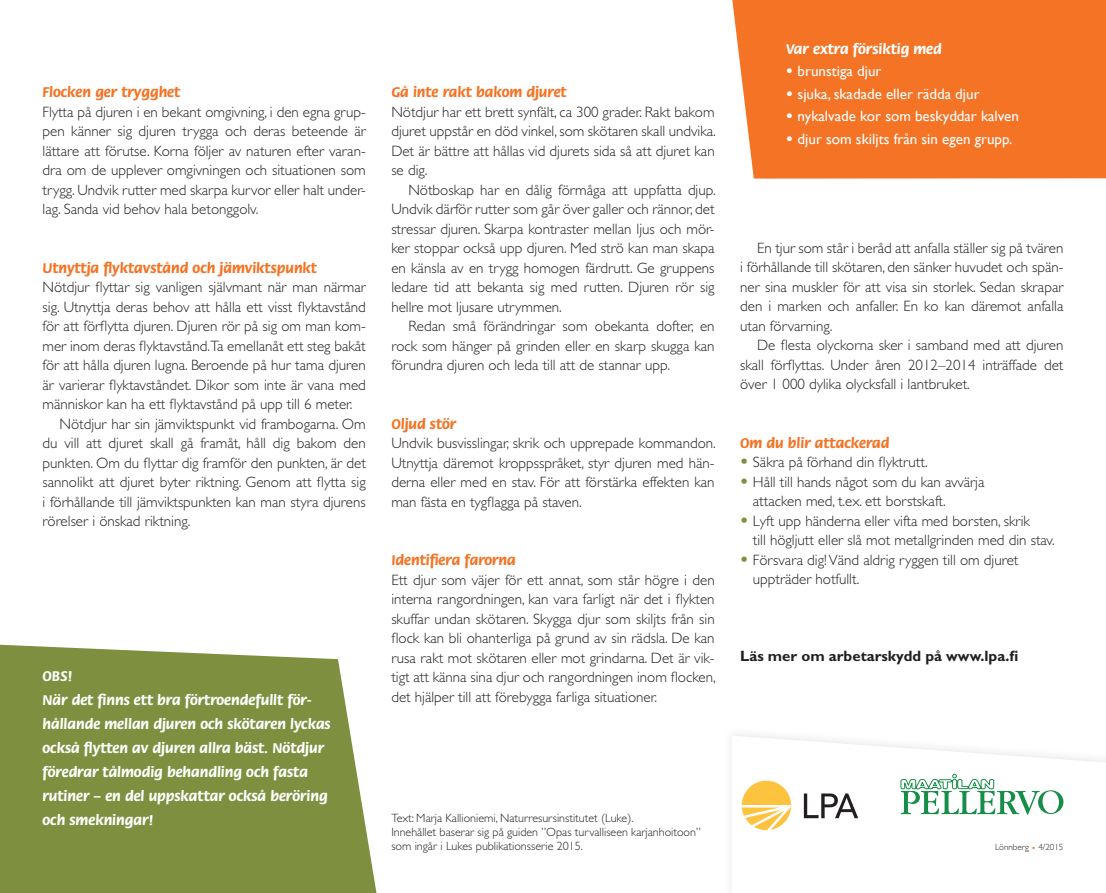
<style>
.page{position:relative;width:1106px;height:893px;background:#fff}
.page>*{position:absolute;margin:0;border:0;box-sizing:border-box;transform-origin:0 0}
.LEIPÄ{font:300 15px/19.5px "Gill Sans";color:#231f20;text-align:justify}
.LEIPÄ_2{font:300 15px/19.5px "Gill Sans";color:#231f20;text-align:justify}
.LEIPÄ-2{font:700 15px/24px "Flora";color:#fff}
.VÄLIOTSIKKO{font:700 15px "Flora";color:#f47325}
.LEIPÄ-3{font:15px "Gill Sans";color:#fff}
.LEIPÄ-4{font:700 15px "Gill Sans";color:#231f20}
.VÄLIOTSIKKO-2{font:700 15px "Flora";color:#fff}
.LEIPÄ-5{font:300 12px/14.2px "Gill Sans";color:#231f20}
.LEIPÄ-6{font:300 9px "Gill Sans";color:#231f20}
.s1{font-weight:800}
.s2{font-weight:800;font-size:16.5px;color:#7e903f}
.s3{color:#f47325}
</style>
<div class="page">
<svg style="left:0;top:645px;width:376px;height:248px;background:#88984e"></svg>
<div style="left:732px;top:0;width:374px;height:179px;background:#f47325"></div>
<svg style="left:746px;top:736px;width:360px;height:95px"></svg>
<svg style="left:804px;top:793px;width:54px;height:25px"></svg>
<div style="left:741px;top:781px;width:50px;height:49px;background:#fec33e;border-radius:50%"></div>
<svg style="left:741px;top:805px;width:50px;height:25px"></svg>
<div style="left:899px;top:773px;width:164px;height:42px;background:#fff"></div>
<svg style="left:900px;top:774px;width:163px;height:41px"></svg>
<p class="VÄLIOTSIKKO" style="left:43px;top:84px;width:139px">Flocken ger trygghet</p>
<p class="LEIPÄ" style="left:43px;top:102px;width:325px">Flytta på djuren i en bekant omgivning, i den egna grup&shy;pen känner sig djuren trygga och deras beteende är lättare att förutse. Korna följer av naturen efter varan&shy;dra om de upplever omgivningen och situationen som trygg. Undvik rutter med skarpa kurvor eller halt under&shy;lag. Sanda vid behov hala betonggolv.</p>
<p class="VÄLIOTSIKKO" style="left:43px;top:260px;width:276px">Utnyttja flyktavstånd och jämviktspunkt</p>
<p class="LEIPÄ" style="left:43px;top:278px;width:325px">Nötdjur flyttar sig vanligen självmant när man närmar sig. Utnyttja deras behov att hålla ett visst flyktavstånd för att förflytta djuren. Djuren rör på sig om man kom&shy;mer inom deras flyktavstånd.Ta emellanåt ett steg bakåt för att hålla djuren lugna. Beroende på hur tama djuren är varierar flyktavståndet. Dikor som inte är vana med människor kan ha ett flyktavstånd på upp till 6 meter.</p>
<p class="LEIPÄ_2" style="left:43px;top:414px;width:325px;text-indent:17px">Nötdjur har sin jämviktspunkt vid frambogarna. Om du vill att djuret skall gå framåt, håll dig bakom den punkten. Om du flyttar dig framför den punkten, är det sannolikt att djuret byter riktning. Genom att flytta sig i förhållande till jämviktspunkten kan man styra djurens rörelser i önskad riktning.</p>
<p class="LEIPÄ-2" style="left:43px;top:665px;width:32px">OBS!</p>
<p class="LEIPÄ-2" style="left:43px;top:689px;width:290px">När det finns ett bra förtroendefullt för&shy;hållande mellan djuren och skötaren lyckas också flytten av djuren allra bäst. Nötdjur föredrar tålmodig behandling och fasta rutiner – en del uppskattar också beröring och smekningar!</p>
<p class="VÄLIOTSIKKO" style="left:391px;top:84px;width:177px">Gå inte rakt bakom djuret</p>
<p class="LEIPÄ" style="left:391px;top:102px;width:326px">Nötdjur har ett brett synfält, ca 300 grader. Rakt bakom djuret uppstår en död vinkel, som skötaren skall undvika.<br>Det är bättre att hållas vid djurets sida så att djuret kan se dig.</p>
<p class="LEIPÄ_2" style="left:391px;top:180px;width:326px;text-indent:17px">Nötboskap har en dålig förmåga att uppfatta djup.<br>Undvik därför rutter som går över galler och rännor, det stressar djuren. Skarpa kontraster mellan ljus och mör&shy;ker stoppar också upp djuren. Med strö kan man skapa en känsla av en trygg homogen färdrutt. Ge gruppens ledare tid att bekanta sig med rutten. Djuren rör sig hellre mot ljusare utrymmen.</p>
<p class="LEIPÄ_2" style="left:391px;top:317px;width:325px;text-indent:17px">Redan små förändringar som obekanta dofter, en rock som hänger på grinden eller en skarp skugga kan förundra djuren och leda till att de stannar upp.</p>
<p class="VÄLIOTSIKKO" style="left:391px;top:416px;width:66px">Oljud stör</p>
<p class="LEIPÄ" style="left:391px;top:434px;width:326px">Undvik busvisslingar, skrik och upprepade kommandon.<br>Utnyttja däremot kroppsspråket, styr djuren med hän&shy;derna eller med en stav. För att förstärka effekten kan man fästa en tygflagga på staven.</p>
<p class="VÄLIOTSIKKO" style="left:391px;top:552px;width:126px">Identifiera farorna</p>
<p class="LEIPÄ" style="left:391px;top:570px;width:326px">Ett djur som väjer för ett annat, som står högre i den interna rangordningen, kan vara farligt när det i flykten skuffar undan skötaren. Skygga djur som skiljts från sin flock kan bli ohanterliga på grund av sin rädsla. De kan rusa rakt mot skötaren eller mot grindarna. Det är vik&shy;tigt att känna sina djur och rangordningen inom flocken, det hjälper till att förebygga farliga situationer.</p>
<p class="LEIPÄ-5" style="left:391px;top:811px;width:244px">Text: Marja Kallioniemi, Naturresursinstitutet (Luke).</p>
<p class="LEIPÄ-5" style="left:391px;top:825px;width:311px">Innehållet baserar sig på guiden ”Opas turvalliseen karjanhoitoon” som ingår i Lukes publikationsserie 2015.</p>
<p class="VÄLIOTSIKKO-2" style="left:786px;top:41px;width:157px">Var extra försiktig med</p>
<p class="LEIPÄ-3" style="left:786px;top:62px;width:97px"><span class="s1">•</span> brunstiga djur</p>
<p class="LEIPÄ-3" style="left:786px;top:85px;width:195px"><span class="s1">•</span> sjuka, skadade eller rädda djur</p>
<p class="LEIPÄ-3" style="left:786px;top:107px;width:234px"><span class="s1">•</span> nykalvade kor som beskyddar kalven</p>
<p class="LEIPÄ-3" style="left:786px;top:130px;width:228px"><span class="s1">•</span> djur som skiljts från sin egen grupp.</p>
<p class="LEIPÄ_2" style="left:740px;top:238px;width:325px;text-indent:17px">En tjur som står i beråd att anfalla ställer sig på tvären i förhållande till skötaren, den sänker huvudet och spän&shy;ner sina muskler för att visa sin storlek. Sedan skrapar den i marken och anfaller. En ko kan däremot anfalla utan förvarning.</p>
<p class="LEIPÄ_2" style="left:740px;top:335px;width:325px;text-indent:17px">De flesta olyckorna sker i samband med att djuren skall förflyttas. Under åren 2012–2014 inträffade det över 1 000 dylika olycksfall i lantbruket.</p>
<p class="VÄLIOTSIKKO" style="left:740px;top:435px;width:151px">Om du blir attackerad</p>
<p class="LEIPÄ" style="left:740px;top:452px;width:189px"><span class="s2">•</span> Säkra på förhand din flyktrutt.</p>
<p class="LEIPÄ" style="left:753px;top:472px;width:233px;text-indent:-13px"><span class="s2">•</span> Håll till hands något som du kan avvärja attacken med, t.ex. ett borstskaft.</p>
<p class="LEIPÄ" style="left:753px;top:511px;width:303px;text-indent:-13px"><span class="s2">•</span> Lyft upp händerna eller vifta med borsten, skrik<br>till högljutt eller slå mot metallgrinden med din stav.</p>
<p class="LEIPÄ" style="left:753px;top:550px;width:267px;text-indent:-13px"><span class="s2">•</span> Försvara dig! Vänd aldrig ryggen till om djuret uppträder hotfullt.</p>
<p class="LEIPÄ-4" style="left:740px;top:647px;width:280px">Läs mer om arbetarskydd på www.lpa.fi</p>
<p class="LEIPÄ-6" style="left:995px;top:842px;width:70px">Lönnberg <span class="s3">•</span> 4/2015</p>
</div>
